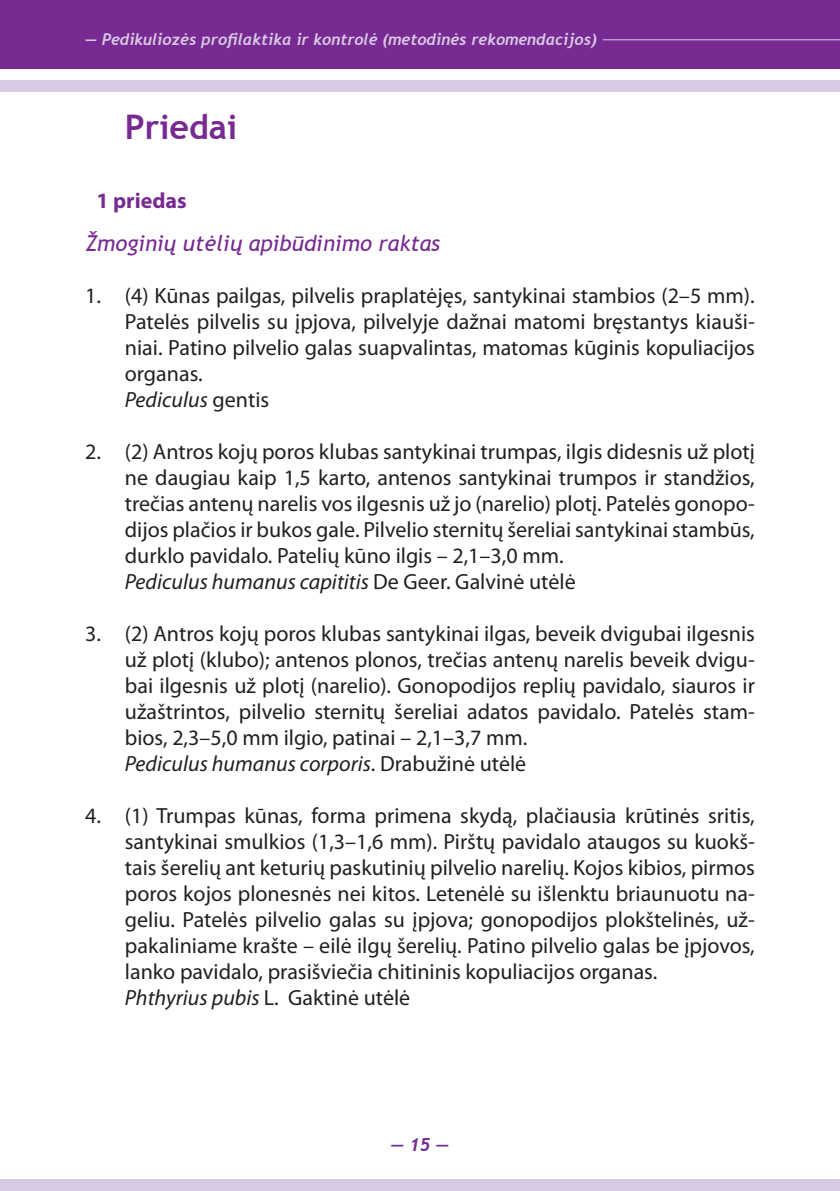
<style>
.page{position:relative;width:840px;height:1191px;background:#fff}
.page>*{position:absolute;margin:0;border:0;box-sizing:border-box;transform-origin:0 0}
.t1{font:700 34px "Trebuchet MS";color:#772a91}
.t2{font:22px/26px "Myriad Pro";color:#231f20}
.t3{font:italic 22px "Trebuchet MS";color:#772a91}
.t4{font:700 22px "Myriad Pro";color:#772a91}
.t5{font:italic 700 18px "Trebuchet";color:#772a91}
.t6{font:italic 700 16px "Trebuchet";color:#d8cae3}
.s1{font-style:italic}
</style>
<div class="page">
<div style="left:0;top:0;width:839px;height:69px;background:#772a91"></div>
<div style="left:0;top:80px;width:839px;height:11px;background:#d8cae3"></div>
<div style="left:0;top:1179px;width:839px;height:12px;background:#d8cae3"></div>
<hr style="left:602px;top:39px;width:237px;height:1px;background:#d8cae3">
<p class="t6" style="left:85px;top:29px;width:513px">— Pedikuliozės profilaktika ir kontrolė (metodinės rekomendacijos)</p>
<h1 class="t1" style="left:125px;top:105px;width:114px">Priedai</h1>
<p class="t4" style="left:96px;top:186px;width:92px">1 priedas</p>
<p class="t3" style="left:85px;top:230px;width:356px">Žmoginių utėlių apibūdinimo raktas</p>
<p class="t2" style="left:125px;top:282px;width:631px;text-indent:-40px">1. (4) Kūnas pailgas, pilvelis praplatėjęs, santykinai stambios (2–5 mm).<br>Patelės pilvelis su įpjova, pilvelyje dažnai matomi bręstantys kiauši&shy;niai. Patino pilvelio galas suapvalintas, matomas kūginis kopuliacijos organas.<br><span class="s1">Pediculus</span> gentis</p>
<p class="t2" style="left:125px;top:438px;width:631px;text-indent:-40px">2. (2) Antros kojų poros klubas santykinai trumpas, ilgis didesnis už plotį ne daugiau kaip 1,5 karto, antenos santykinai trumpos ir standžios, trečias antenų narelis vos ilgesnis už jo (narelio) plotį. Patelės gonopo&shy;dijos plačios ir bukos gale. Pilvelio sternitų šereliai santykinai stambūs, durklo pavidalo. Patelių kūno ilgis – 2,1–3,0 mm.<br><span class="s1">Pediculus humanus capititis</span> De Geer. Galvinė utėlė</p>
<p class="t2" style="left:125px;top:620px;width:631px;text-indent:-40px">3. (2) Antros kojų poros klubas santykinai ilgas, beveik dvigubai ilgesnis už plotį (klubo); antenos plonos, trečias antenų narelis beveik dvigu&shy;bai ilgesnis už plotį (narelio). Gonopodijos replių pavidalo, siauros ir užaštrintos, pilvelio sternitų šereliai adatos pavidalo. Patelės stam&shy;bios, 2,3–5,0 mm ilgio, patinai – 2,1–3,7 mm.<br><span class="s1">Pediculus humanus corporis</span>. Drabužinė utėlė</p>
<p class="t2" style="left:125px;top:802px;width:631px;text-indent:-40px">4. (1) Trumpas kūnas, forma primena skydą, plačiausia krūtinės sritis, santykinai smulkios (1,3–1,6 mm). Pirštų pavidalo ataugos su kuokš&shy;tais šerelių ant keturių paskutinių pilvelio narelių. Kojos kibios, pirmos poros kojos plonesnės nei kitos. Letenėlė su išlenktu briaunuotu na&shy;geliu. Patelės pilvelio galas su įpjova; gonopodijos plokštelinės, už&shy;pakaliniame krašte – eilė ilgų šerelių. Patino pilvelio galas be įpjovos, lanko pavidalo, prasišviečia chitininis kopuliacijos organas.<br><span class="s1">Phthyrius pubis</span> L. Gaktinė utėlė</p>
<p class="t5" style="left:390px;top:1133px;width:60px">— 15 —</p>
</div>
